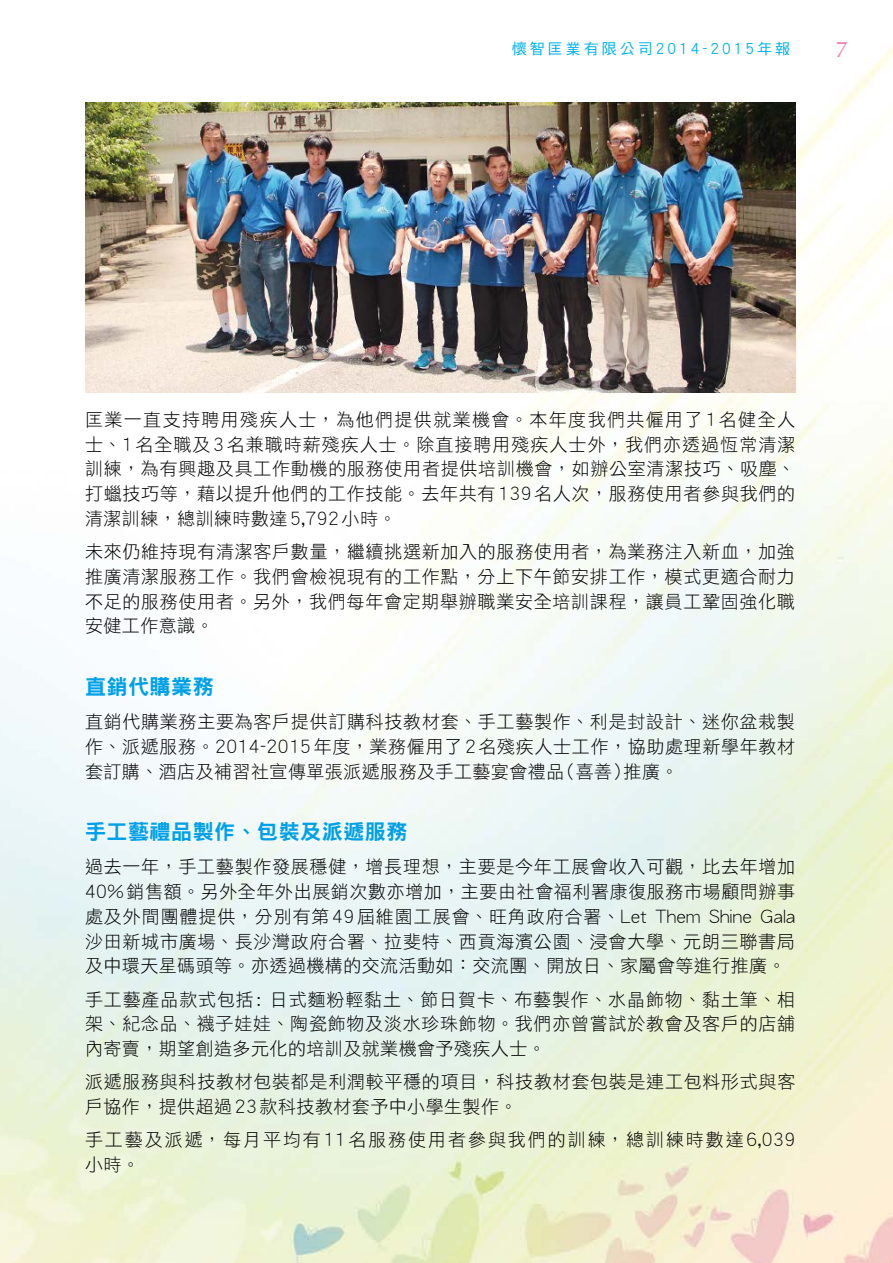
<style>
.page{position:relative;width:893px;height:1263px;background:#fff}
.page>*{position:absolute;margin:0;border:0;box-sizing:border-box;transform-origin:0 0}
.t1{font:500 22.5px "Optima";color:#ee84b2}
.t2{font:21px "DF Hei HK W9";letter-spacing:.025em;color:#00a0e9}
.t3{font:18px/24.8px "DF Hei HK W3";letter-spacing:.04em;color:#000;text-align:justify}
.t4{font:18px/24.8px "DF Hei HK W3";letter-spacing:.11em;color:#000}
.t5{font:15px "DF Hei HK W5";letter-spacing:.2em;color:#00b2ed}
</style>
<div class="page">
<img style="left:0;top:45px;width:893px;height:1218px">
<img style="left:85px;top:102px;width:710px;height:291px">
<p class="t5" style="left:512px;top:41px;width:280px">懷智匡業有限公司2014-2015年報</p>
<p class="t1" style="left:836px;top:37px;width:13px">7</p>
<p class="t3" style="left:85px;top:407px;width:712px">匡業一直支持聘用殘疾人士，為他們提供就業機會。本年度我們共僱用了1名健全人士、1名全職及3名兼職時薪殘疾人士。除直接聘用殘疾人士外，我們亦透過恆常清潔訓練，為有興趣及具工作動機的服務使用者提供培訓機會，如辦公室清潔技巧、吸塵、打蠟技巧等，藉以提升他們的工作技能。去年共有139名人次，服務使用者參與我們的清潔訓練，總訓練時數達5,792小時。</p>
<p class="t3" style="left:85px;top:539px;width:711px">未來仍維持現有清潔客戶數量，繼續挑選新加入的服務使用者，為業務注入新血，加強推廣清潔服務工作。我們會檢視現有的工作點，分上下午節安排工作，模式更適合耐力不足的服務使用者。另外，我們每年會定期舉辦職業安全培訓課程，讓員工鞏固強化職安健工作意識。</p>
<p class="t2" style="left:85px;top:675px;width:130px">直銷代購業務</p>
<p class="t3" style="left:85px;top:709px;width:712px">直銷代購業務主要為客戶提供訂購科技教材套、手工藝製作、利是封設計、迷你盆栽製作、派遞服務。2014-2015年度，業務僱用了2名殘疾人士工作，協助處理新學年教材套訂購、酒店及補習社宣傳單張派遞服務及手工藝宴會禮品(喜善)推廣。</p>
<p class="t2" style="left:85px;top:820px;width:324px">手工藝禮品製作、包裝及派遞服務</p>
<p class="t3" style="left:85px;top:854px;width:712px">過去一年，手工藝製作發展穩健，增長理想，主要是今年工展會收入可觀，比去年增加40%銷售額。另外全年外出展銷次數亦增加，主要由社會福利署康復服務市場顧問辦事處及外間團體提供，分別有第49屆維園工展會、旺角政府合署、Let Them Shine Gala沙田新城市廣場、長沙灣政府合署、拉斐特、西貢海濱公園、浸會大學、元朗三聯書局及中環天星碼頭等。亦透過機構的交流活動如：交流團、開放日、家屬會等進行推廣。</p>
<p class="t3" style="left:85px;top:986px;width:712px">手工藝產品款式包括: 日式麵粉輕黏土、節日賀卡、布藝製作、水晶飾物、黏土筆、相架、紀念品、襪子娃娃、陶瓷飾物及淡水珍珠飾物。我們亦曾嘗試於教會及客戶的店舖內寄賣，期望創造多元化的培訓及就業機會予殘疾人士。</p>
<p class="t3" style="left:85px;top:1069px;width:712px">派遞服務與科技教材包裝都是利潤較平穩的項目，科技教材套包裝是連工包料形式與客戶協作，提供超過23款科技教材套予中小學生製作。</p>
<p class="t4" style="left:85px;top:1127px;width:712px">手工藝及派遞，每月平均有11名服務使用者參與我們的訓練，總訓練時數達6,039小時。</p>
</div>
